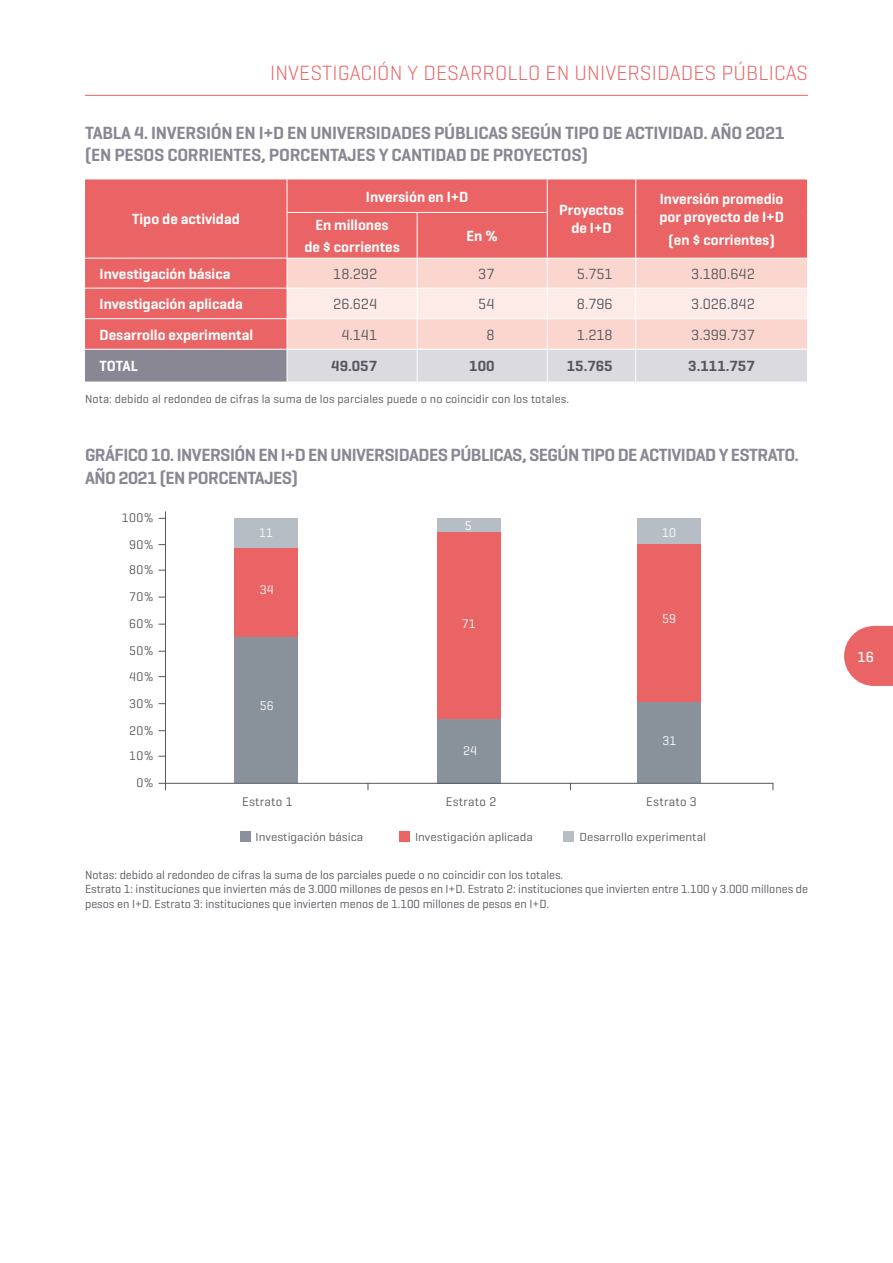
<style>
.page{position:relative;width:893px;height:1263px;background:#fff}
.page>*{position:absolute;margin:0;border:0;box-sizing:border-box;transform-origin:0 0}
.t1{font:300 21px "Geogrotesque";letter-spacing:.005em;color:#ea6465}
.t2{font:600 18px "Geogrotesque";letter-spacing:-.02em;color:#888793}
.t3{font:600 15px/18px "Geogrotesque";color:#fff;text-align:center}
.t4{font:15px "Geogrotesque";color:#55565e}
.t5{font:600 15px "Geogrotesque";color:#55565e}
.t6{font:500 15px "Geogrotesque";color:#fff}
.t7{font:12.75px "Geogrotesque";letter-spacing:.02em;color:#58585a}
.t8{font:12.75px "Geogrotesque";color:#fff}
.t9{font:12px/14.4px "Geogrotesque";color:#55565e}
.t10{font:11.85px "Geogrotesque";color:#58585a;scale:1.07 1}
</style>
<div class="page">
<hr style="left:85px;top:95px;width:723px;height:1px;background:#ea6465">
<svg style="left:844px;top:626px;width:49px;height:60px;background:#ec7879"></svg>
<div style="left:85px;top:179px;width:722px;height:170px;background:#ea6465"></div>
<svg style="left:288px;top:319px;width:519px;height:30px;background:#fad6cf"></svg>
<div style="left:85px;top:349px;width:202px;height:33px;background:#888793"></div>
<div style="left:288px;top:350px;width:519px;height:32px;background:#dadadf"></div>
<hr style="left:287px;top:179px;width:1px;height:33px;background:#fff">
<hr style="left:547px;top:179px;width:1px;height:33px;background:#fff">
<hr style="left:635px;top:179px;width:1px;height:33px;background:#fff">
<hr style="left:287px;top:213px;width:1px;height:45px;background:#fff">
<hr style="left:417px;top:213px;width:1px;height:45px;background:#fff">
<hr style="left:547px;top:213px;width:1px;height:45px;background:#fff">
<hr style="left:635px;top:212px;width:1px;height:46px;background:#fff">
<hr style="left:85px;top:258px;width:202px;height:1px;background:#fff">
<hr style="left:85px;top:288px;width:202px;height:1px;background:#fff">
<hr style="left:85px;top:318px;width:202px;height:1px;background:#fff">
<hr style="left:85px;top:349px;width:202px;height:1px;background:#fff">
<hr style="left:287px;top:212px;width:130px;height:1px;background:#fff">
<hr style="left:417px;top:212px;width:131px;height:1px;background:#fff">
<hr style="left:287px;top:258px;width:130px;height:1px;background:#fff">
<hr style="left:417px;top:258px;width:130px;height:1px;background:#fff">
<hr style="left:547px;top:258px;width:89px;height:1px;background:#fff">
<hr style="left:636px;top:258px;width:172px;height:1px;background:#fff">
<svg style="left:287px;top:259px;width:520px;height:59px;background:#fbe0db"></svg>
<hr style="left:287px;top:288px;width:130px;height:1px;background:#fff">
<hr style="left:287px;top:288px;width:1px;height:30px;background:#fff">
<hr style="left:417px;top:288px;width:130px;height:1px;background:#fff">
<hr style="left:417px;top:288px;width:1px;height:30px;background:#fff">
<hr style="left:547px;top:288px;width:89px;height:1px;background:#fff">
<hr style="left:547px;top:288px;width:1px;height:30px;background:#fff">
<hr style="left:636px;top:288px;width:172px;height:1px;background:#fff">
<hr style="left:635px;top:288px;width:1px;height:30px;background:#fff">
<hr style="left:287px;top:318px;width:130px;height:1px;background:#fff">
<hr style="left:287px;top:319px;width:1px;height:30px;background:#fff">
<hr style="left:417px;top:318px;width:130px;height:1px;background:#fff">
<hr style="left:417px;top:319px;width:1px;height:30px;background:#fff">
<hr style="left:547px;top:318px;width:89px;height:1px;background:#fff">
<hr style="left:547px;top:319px;width:1px;height:30px;background:#fff">
<hr style="left:636px;top:318px;width:172px;height:1px;background:#fff">
<hr style="left:635px;top:319px;width:1px;height:30px;background:#fff">
<hr style="left:417px;top:350px;width:1px;height:32px;background:#fff">
<hr style="left:547px;top:350px;width:1px;height:32px;background:#fff">
<hr style="left:635px;top:350px;width:1px;height:32px;background:#fff">
<div style="left:438px;top:518px;width:63px;height:14px;background:#b7bdc4"></div>
<hr style="left:165px;top:512px;width:1px;height:271px;background:#58585a">
<svg style="left:159px;top:783px;width:7px;height:7px"></svg>
<div style="left:564px;top:831px;width:10px;height:11px;background:#b7bdc4"></div>
<div style="left:399px;top:831px;width:11px;height:11px;background:#ea6465"></div>
<div style="left:240px;top:831px;width:10px;height:11px;background:#89919a"></div>
<div style="left:234px;top:636px;width:64px;height:147px;background:#89919a"></div>
<div style="left:234px;top:548px;width:64px;height:88px;background:#ea6465"></div>
<div style="left:234px;top:518px;width:64px;height:30px;background:#b7bdc4"></div>
<div style="left:438px;top:719px;width:63px;height:64px;background:#89919a"></div>
<div style="left:438px;top:532px;width:63px;height:187px;background:#ea6465"></div>
<div style="left:638px;top:537px;width:63px;height:246px;background:#89919a"></div>
<div style="left:638px;top:544px;width:63px;height:157px;background:#ea6465"></div>
<div style="left:638px;top:518px;width:63px;height:26px;background:#b7bdc4"></div>
<hr style="left:165px;top:783px;width:608px;height:1px;background:#58585a">
<h1 class="t1" style="left:270px;top:59px;width:539px">INVESTI GACI ÓN Y DESARROLLO EN UNIVERSI DADES PÚBLI CAS</h1>
<h2 class="t2" style="left:85px;top:122px;width:11px">TABLA</h2>
<h2 class="t2" style="left:134px;top:122px;width:197px">4. INVERSIÓN EN I+D EN UNIVE</h2>
<h2 class="t2" style="left:355px;top:122px;width:21px">RSIDADES</h2>
<h2 class="t2" style="left:434px;top:122px;width:31px">PÚBLICAS</h2>
<h2 class="t2" style="left:511px;top:122px;width:152px">SEGÚN TIPO DE ACTIVIDAD</h2>
<h2 class="t2" style="left:703px;top:122px;width:83px">. AÑO 2021</h2>
<h2 class="t2" style="left:85px;top:144px;width:263px">(EN PESOS CORRIENTES, PORCENTAJES</h2>
<h2 class="t2" style="left:379px;top:144px;width:62px">YCANTIDAD</h2>
<h2 class="t2" style="left:470px;top:144px;width:120px">DE PROYECTOS)</h2>
<p class="t3" style="left:132px;top:210px;width:109px">TIPO DE ACTIVIDAD</p>
<p class="t3" style="left:366px;top:187px;width:104px">INVERSIÓN EN I+D</p>
<p class="t3" style="left:304px;top:213px;width:97px;line-height:22.5px">EN MILLONES<br>DE $ CORRIENTES</p>
<p class="t3" style="left:466px;top:227px;width:33px">EN %</p>
<p class="t3" style="left:559px;top:201px;width:66px">PROYECTOS<br>DE I+D</p>
<p class="t3" style="left:659px;top:190px;width:126px;text-align:left">INVERSIÓN PROMEDIO<br>POR PROYECTO DE I+D</p>
<p class="t3" style="left:669px;top:230px;width:108px">(EN $ CORRIENTES)</p>
<p class="t3" style="left:100px;top:264px;width:132px">INVESTIGACIÓN BÁSICA</p>
<p class="t4" style="left:333px;top:264px;width:45px">18.292</p>
<p class="t4" style="left:478px;top:264px;width:18px">37</p>
<p class="t4" style="left:577px;top:264px;width:37px">5.751</p>
<p class="t4" style="left:691px;top:264px;width:65px">3.180.642</p>
<p class="t3" style="left:100px;top:295px;width:145px">INVESTIGACIÓN APLICADA</p>
<p class="t4" style="left:333px;top:295px;width:45px">26.624</p>
<p class="t4" style="left:478px;top:295px;width:18px">54</p>
<p class="t4" style="left:577px;top:295px;width:37px">8.796</p>
<p class="t4" style="left:691px;top:295px;width:65px">3.026.842</p>
<p class="t3" style="left:100px;top:325px;width:155px">DESARROLLO EXPERIMENTAL</p>
<p class="t4" style="left:341px;top:325px;width:37px">4.141</p>
<p class="t4" style="left:486px;top:325px;width:10px">8</p>
<p class="t4" style="left:577px;top:325px;width:37px">1.218</p>
<p class="t4" style="left:691px;top:325px;width:65px">3.399.737</p>
<p class="t3" style="left:100px;top:357px;width:40px">TOTAL</p>
<p class="t5" style="left:331px;top:357px;width:47px">49.057</p>
<p class="t5" style="left:469px;top:357px;width:27px">100</p>
<p class="t5" style="left:567px;top:357px;width:47px">15.765</p>
<p class="t5" style="left:688px;top:357px;width:68px">3.111.757</p>
<p class="t9" style="left:85px;top:391px;width:486px">Nota: debido al redondeo de cifras la suma de los parciales puede o no coincidir con los totales.</p>
<h2 class="t2" style="left:85px;top:444px;width:30px">GRÁFIC</h2>
<h2 class="t2" style="left:138px;top:444px;width:213px">O 10. INVERSIÓN EN I+D EN UNIVE</h2>
<h2 class="t2" style="left:374px;top:444px;width:21px">RSIDADES</h2>
<h2 class="t2" style="left:450px;top:444px;width:30px">PÚBLICAS</h2>
<h2 class="t2" style="left:522px;top:444px;width:154px">, SEGÚN TIPO DE ACTIVIDAD</h2>
<h2 class="t2" style="left:719px;top:444px;width:82px">Y ESTRATO.</h2>
<h2 class="t2" style="left:85px;top:466px;width:180px">AÑO 2021 (EN PORCENTAJES</h2>
<h2 class="t2" style="left:291px;top:465px;width:8px">)</h2>
<p class="t7" style="left:122px;top:510px;width:33px">100%</p>
<p class="t7" style="left:129px;top:536px;width:26px">90%</p>
<p class="t7" style="left:129px;top:562px;width:26px">80%</p>
<p class="t7" style="left:129px;top:589px;width:26px">70%</p>
<p class="t7" style="left:129px;top:616px;width:26px">60%</p>
<p class="t7" style="left:129px;top:643px;width:26px">50%</p>
<p class="t7" style="left:129px;top:668px;width:26px">40%</p>
<p class="t7" style="left:129px;top:695px;width:26px">30%</p>
<p class="t7" style="left:129px;top:722px;width:26px">20%</p>
<p class="t7" style="left:129px;top:748px;width:26px">10%</p>
<p class="t7" style="left:136px;top:775px;width:19px">0%</p>
<p class="t8" style="left:259px;top:525px;width:15px">11</p>
<p class="t8" style="left:260px;top:581px;width:15px">34</p>
<p class="t8" style="left:260px;top:698px;width:15px">56</p>
<p class="t8" style="left:465px;top:517px;width:8px">5</p>
<p class="t8" style="left:462px;top:616px;width:15px">71</p>
<p class="t8" style="left:463px;top:743px;width:15px">24</p>
<p class="t8" style="left:662px;top:524px;width:15px">10</p>
<p class="t8" style="left:662px;top:610px;width:15px">59</p>
<p class="t8" style="left:663px;top:732px;width:15px">31</p>
<p class="t7" style="left:242px;top:794px;width:52px">Estrato 1</p>
<p class="t7" style="left:446px;top:794px;width:52px">Estrato 2</p>
<p class="t7" style="left:646px;top:794px;width:52px">Estrato 3</p>
<p class="t10" style="left:256px;top:829px;width:102px">Investigación básica</p>
<p class="t10" style="left:415px;top:829px;width:112px">Investigación aplicada</p>
<p class="t10" style="left:579px;top:829px;width:120px">Desarrollo experimental</p>
<p class="t9" style="left:85px;top:867px;width:724px">Notas: debido al redondeo de cifras la suma de los parciales puede o no coincidir con los totales.<br>Estrato 1: instituciones que invierten más de 3.000 millones de pesos en I+D. Estrato 2: instituciones que invierten entre 1.100 y 3.000 millones de pesos en I+D. Estrato 3: instituciones que invierten menos de 1.100 millones de pesos en I+D.</p>
<p class="t6" style="left:857px;top:647px;width:18px">16</p>
</div>
